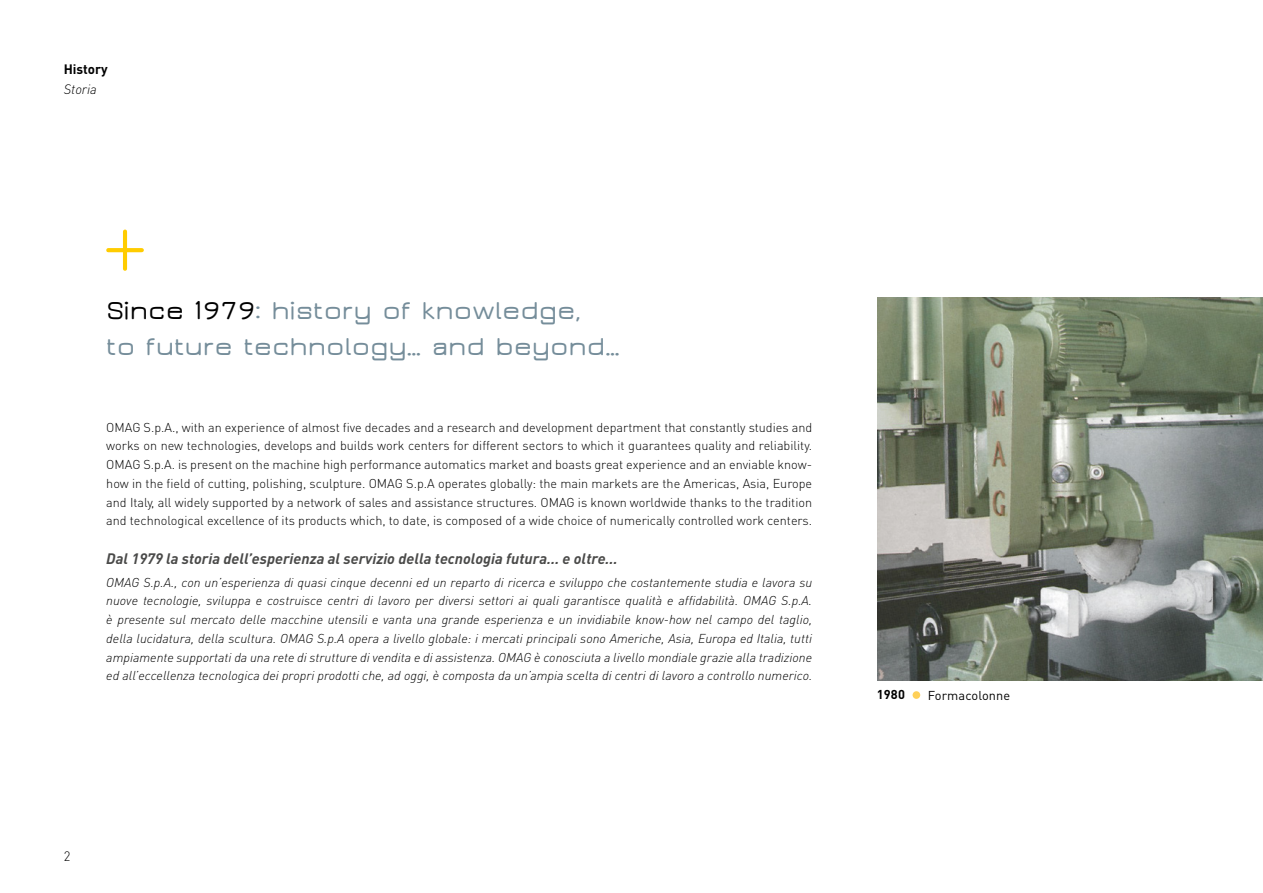
<style>
.page{position:relative;width:1263px;height:893px;background:#fff}
.page>*{position:absolute;margin:0;border:0;box-sizing:border-box;transform-origin:0 0}
.t1{font:600 27px "Jura";letter-spacing:-.01em;color:#758d9a}
.t2{font:italic 700 15px "DIN Pro";color:#4a4a49}
.t3{font:700 13.5px/19.5px "DIN Pro";color:#000}
.t4{font:300 13.5px "DIN Pro";color:#000;scale:.96 1}
.t5{font:italic 300 12.75px/18.8px "DIN Pro";color:#000;text-align:justify}
.t6{font:300 12.75px/18.8px "DIN Pro";color:#000;text-align:justify}
.t7{font:12.75px "DIN Pro";letter-spacing:.01em;color:#000}
.t8{font:700 12.75px "DIN Pro";color:#000}
.s1{font-weight:300;font-style:italic}
.s2{color:#000}
</style>
<div class="page">
<svg style="left:106px;top:230px;width:38px;height:41px"></svg>
<img style="left:877px;top:298px;width:386px;height:382px">
<div style="left:912px;top:691px;width:8px;height:8px;background:#fed059;border-radius:50%"></div>
<p class="t3" style="left:64px;top:59px;width:45px">History<br><span class="s1">Storia</span></p>
<p class="t1" style="left:106px;top:297px;width:475px"><span class="s2">Since 1979</span>: history of knowledge,</p>
<p class="t1" style="left:106px;top:333px;width:515px">to future technology… and beyond…</p>
<p class="t6" style="left:106px;top:417px;width:707px">OMAG S.p.A., with an experience of almost five decades and a research and development department that constantly studies and works on new technologies, develops and builds work centers for different sectors to which it guarantees quality and reliability.<br>OMAG S.p.A. is present on the machine high performance automatics market and boasts great experience and an enviable know&shy;how in the field of cutting, polishing, sculpture. OMAG S.p.A operates globally: the main markets are the Americas, Asia, Europe and Italy, all widely supported by a network of sales and assistance structures. OMAG is known worldwide thanks to the tradition and technological excellence of its products which, to date, is composed of a wide choice of numerically controlled work centers.</p>
<p class="t2" style="left:106px;top:548px;width:513px">Dal 1979 la storia dell’esperienza al servizio della tecnologia futura… e oltre…</p>
<p class="t5" style="left:106px;top:573px;width:707px">OMAG S.p.A., con un’esperienza di quasi cinque decenni ed un reparto di ricerca e sviluppo che costantemente studia e lavora su nuove tecnologie, sviluppa e costruisce centri di lavoro per diversi settori ai quali garantisce qualità e affidabilità. OMAG S.p.A. è presente sul mercato delle macchine utensili e vanta una grande esperienza e un invidiabile know-how nel campo del taglio, della lucidatura, della scultura. OMAG S.p.A opera a livello globale: i mercati principali sono Americhe, Asia, Europa ed Italia, tutti ampiamente supportati da una rete di strutture di vendita e di assistenza. OMAG è conosciuta a livello mondiale grazie alla tradizione ed all’eccellenza tecnologica dei propri prodotti che, ad oggi, è composta da un’ampia scelta di centri di lavoro a controllo numerico.</p>
<p class="t4" style="left:64px;top:847px;width:8px">2</p>
<p class="t8" style="left:877px;top:686px;width:30px">1980</p>
<p class="t7" style="left:928px;top:686px;width:84px">Formacolonne</p>
</div>
